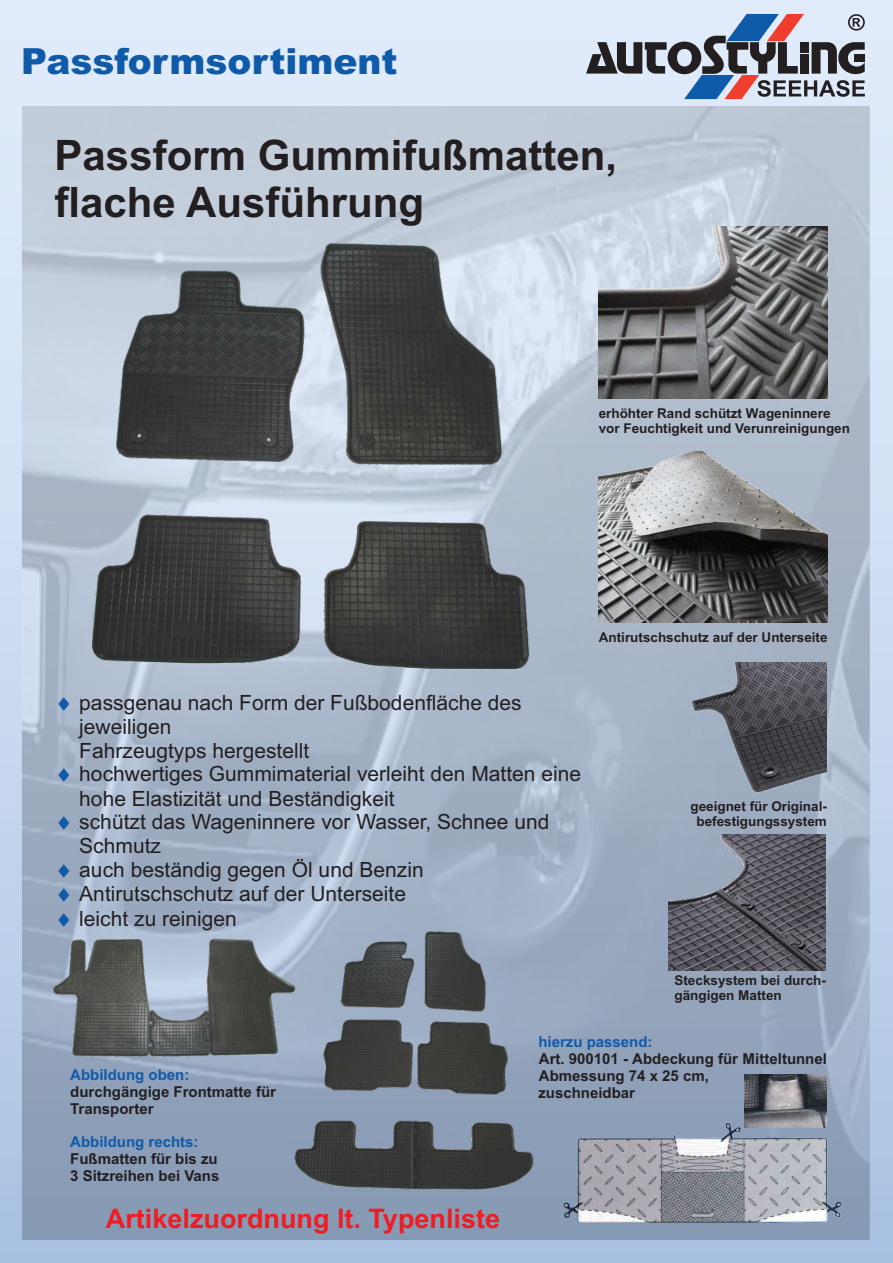
<style>
.page{position:relative;width:893px;height:1263px;background:#fff}
.page>*{position:absolute;margin:0;border:0;box-sizing:border-box;transform-origin:0 0}
.t1{font:700 42px/47px "Arial";color:#231f20}
.t2{font:900 36px "Arial";color:#105aaa}
.t3{font:700 27px "Arial";color:#ee1d23}
.t4{font:21px/24px "Arial";color:#231f20}
.t5{font:700 15px/16.8px "Arial";color:#231f20}
.t6{font:700 15px "Arial";color:#105aaa}
.t7{font:700 13.5px/15.1px "Arial";color:#231f20}
.s1{color:#105aaa}
</style>
<div class="page">
<div style="left:0;top:0;width:893px;height:1263px;background:linear-gradient(to bottom,#e5f0fd,#acc2e1)"></div>
<img style="left:23px;top:106px;width:847px;height:1133px">
<img style="left:599px;top:451px;width:228px;height:172px">
<img style="left:599px;top:227px;width:228px;height:171px">
<img style="left:70px;top:237px;width:470px;height:443px">
<img style="left:48px;top:932px;width:239px;height:130px">
<img style="left:691px;top:662px;width:136px;height:141px">
<img style="left:287px;top:926px;width:253px;height:271px">
<img style="left:669px;top:834px;width:157px;height:136px">
<svg style="left:586px;top:14px;width:279px;height:85px;background:#9ea3b2"></svg>
<img style="left:556px;top:1113px;width:289px;height:114px">
<img style="left:745px;top:1074px;width:81px;height:53px">
<h2 class="t2" style="left:21px;top:48px;width:378px">Passformsortiment</h2>
<h1 class="t1" style="left:55px;top:135px;width:564px">Passform Gummifußmatten, flache Ausführung</h1>
<p class="t7" style="left:599px;top:407px;width:253px">erhöhter Rand schützt Wageninnere vor Feuchtigkeit und Verunreinigungen</p>
<p class="t7" style="left:599px;top:631px;width:230px">Antirutschschutz auf der Unterseite</p>
<p class="t4" style="left:79px;top:692px;width:444px;text-indent:-24px"><span class="s1">◻</span> passgenau nach Form der Fußbodenfläche des jeweiligen<br>Fahrzeugtyps hergestellt</p>
<p class="t4" style="left:79px;top:763px;width:503px;line-height:24.5px;text-indent:-24px"><span class="s1">◻</span> hochwertiges Gummimaterial verleiht den Matten eine hohe Elastizität und Beständigkeit</p>
<p class="t4" style="left:79px;top:811px;width:472px;line-height:24.5px;text-indent:-24px"><span class="s1">◻</span> schützt das Wageninnere vor Wasser, Schnee und<br>Schmutz</p>
<p class="t4" style="left:55px;top:859px;width:370px"><span class="s1">◻</span> auch beständig gegen Öl und Benzin</p>
<p class="t4" style="left:55px;top:884px;width:352px"><span class="s1">◻</span> Antirutschschutz auf der Unterseite</p>
<p class="t4" style="left:55px;top:908px;width:183px"><span class="s1">◻</span> leicht zu reinigen</p>
<p class="t7" style="left:690px;top:799px;width:138px;text-align:center">geeignet für Original&shy;befestigungssystem</p>
<p class="t7" style="left:674px;top:974px;width:153px">Stecksystem bei durch&shy;gängigen Matten</p>
<p class="t6" style="left:70px;top:1069px;width:121px">Abbildung oben:</p>
<p class="t5" style="left:70px;top:1084px;width:207px">durchgängige Frontmatte für<br>Transporter</p>
<p class="t6" style="left:70px;top:1136px;width:130px">Abbildung rechts:</p>
<p class="t5" style="left:70px;top:1151px;width:151px">Fußmatten für bis zu<br>3 Sitzreihen bei Vans</p>
<p class="t3" style="left:106px;top:1208px;width:396px">Artikelzuordnung lt. Typenliste</p>
<p class="t6" style="left:538px;top:1036px;width:116px">hierzu passend:</p>
<p class="t5" style="left:538px;top:1052px;width:290px">Art. 900101 - Abdeckung für Mitteltunnel<br>Abmessung 74 x 25 cm,<br>zuschneidbar</p>
</div>
